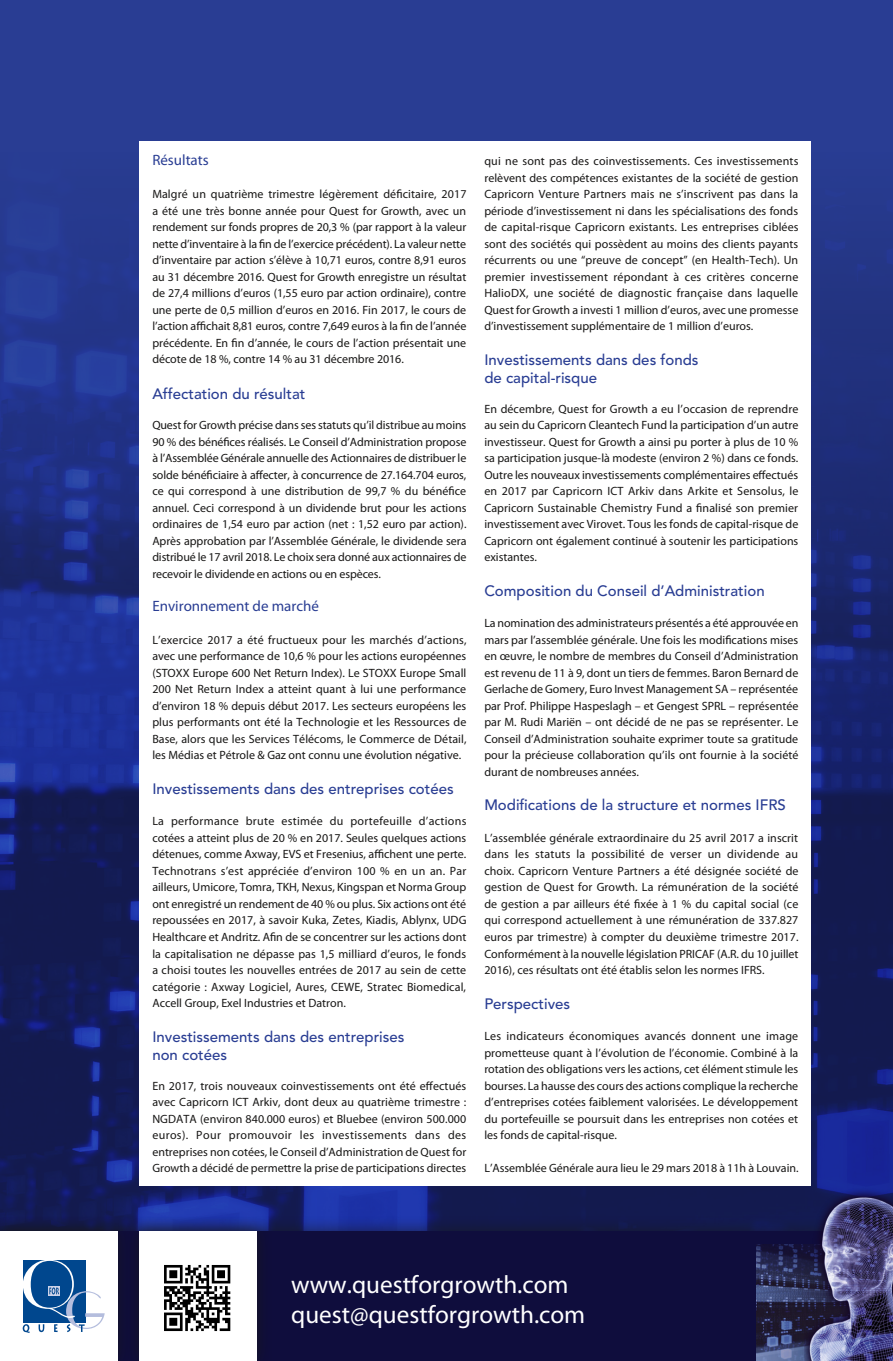
<style>
.page{position:relative;width:893px;height:1361px;background:#fff}
.page>*{position:absolute;margin:0;border:0;box-sizing:border-box;transform-origin:0 0}
.t1{font:25.2px/30.2px "Myriad Pro";color:#fff}
.t2{font:500 15px/18px "Avenir LT Std";color:#293d93}
.t3{font:15px "Myriad Pro";color:#293d93}
.t4{font:12px/16.5px "Myriad Pro";color:#181716;text-align:justify}
</style>
<div class="page">
<img style="left:0;top:0;width:893px;height:1216px">
<div style="left:0;top:1216px;width:893px;height:145px;background:#181716;opacity:.75"></div>
<div style="left:0;top:1231px;width:893px;height:130px;background:#0f0d3d"></div>
<div style="left:0;top:1216px;width:133px;height:145px;background:#181716;opacity:.75"></div>
<div style="left:0;top:1231px;width:118px;height:130px;background:#fff"></div>
<svg style="left:23px;top:1260px;width:82px;height:73px"></svg>
<div style="left:124px;top:1216px;width:149px;height:145px;background:#181716;opacity:.75"></div>
<div style="left:140px;top:1231px;width:117px;height:130px;background:#fff"></div>
<img style="left:164px;top:1265px;width:67px;height:67px">
<img style="left:757px;top:1244px;width:47px;height:116px">
<img style="left:804px;top:1187px;width:89px;height:174px">
<div style="left:140px;top:141px;width:671px;height:1044px;background:#fff"></div>
<p class="t3" style="left:152px;top:152px;width:58px">Résultats</p>
<p class="t4" style="left:152px;top:186px;width:316px">Malgré un quatrième trimestre légèrement déficitaire, 2017 a été une très bonne année pour Quest for Growth, avec un rendement sur fonds propres de 20,3 % (par rapport à la valeur nette d’inventaire à la fin de l’exercice précédent). La valeur nette d’inventaire par action s’élève à 10,71 euros, contre 8,91 euros au 31 décembre 2016. Quest for Growth enregistre un résultat de 27,4 millions d’euros (1,55 euro par action ordinaire), contre une perte de 0,5 million d’euros en 2016. Fin 2017, le cours de l’action affichait 8,81 euros, contre 7,649 euros à la fin de l’année précédente. En fin d’année, le cours de l’action présentait une décote de 18 %, contre 14 % au 31 décembre 2016.</p>
<p class="t2" style="left:152px;top:385px;width:155px">Affectation du résultat</p>
<p class="t4" style="left:152px;top:417px;width:316px">Quest for Growth précise dans ses statuts qu’il distribue au moins 90 % des bénéfices réalisés. Le Conseil d’Administration propose à l’Assemblée Générale annuelle des Actionnaires de distribuer le solde bénéficiaire à affecter, à concurrence de 27.164.704 euros, ce qui correspond à une distribution de 99,7 % du bénéfice annuel. Ceci correspond à un dividende brut pour les actions ordinaires de 1,54 euro par action (net : 1,52 euro par action).<br>Après approbation par l’Assemblée Générale, le dividende sera distribué le 17 avril 2018. Le choix sera donné aux actionnaires de recevoir le dividende en actions ou en espèces.</p>
<p class="t3" style="left:152px;top:598px;width:168px">Environnement de marché</p>
<p class="t4" style="left:152px;top:632px;width:316px">L’exercice 2017 a été fructueux pour les marchés d’actions, avec une performance de 10,6 % pour les actions européennes (STOXX Europe 600 Net Return Index). Le STOXX Europe Small 200 Net Return Index a atteint quant à lui une performance d’environ 18 % depuis début 2017. Les secteurs européens les plus performants ont été la Technologie et les Ressources de Base, alors que les Services Télécoms, le Commerce de Détail, les Médias et Pétrole &amp; Gaz ont connu une évolution négative.</p>
<p class="t2" style="left:152px;top:780px;width:303px">Investissements dans des entreprises cotées</p>
<p class="t4" style="left:152px;top:813px;width:316px">La performance brute estimée du portefeuille d’actions cotées a atteint plus de 20 % en 2017. Seules quelques actions détenues, comme Axway, EVS et Fresenius, affichent une perte.<br>Technotrans s’est appréciée d’environ 100 % en un an. Par ailleurs, Umicore, Tomra, TKH, Nexus, Kingspan et Norma Group ont enregistré un rendement de 40 % ou plus. Six actions ont été repoussées en 2017, à savoir Kuka, Zetes, Kiadis, Ablynx, UDG Healthcare et Andritz. Afin de se concentrer sur les actions dont la capitalisation ne dépasse pas 1,5 milliard d’euros, le fonds a choisi toutes les nouvelles entrées de 2017 au sein de cette catégorie : Axway Logiciel, Aures, CEWE, Stratec Biomedical, Accell Group, Exel Industries et Datron.</p>
<p class="t2" style="left:152px;top:1027px;width:254px">Investissements dans des entreprises non cotées</p>
<p class="t4" style="left:152px;top:1077px;width:316px">En 2017, trois nouveaux coinvestissements ont été effectués avec Capricorn ICT Arkiv, dont deux au quatrième trimestre :<br>NGDATA (environ 840.000 euros) et Bluebee (environ 500.000 euros). Pour promouvoir les investissements dans des entreprises non cotées, le Conseil d’Administration de Quest for Growth a décidé de permettre la prise de participations directes</p>
<p class="t4" style="left:484px;top:153px;width:316px">qui ne sont pas des coinvestissements. Ces investissements relèvent des compétences existantes de la société de gestion Capricorn Venture Partners mais ne s’inscrivent pas dans la période d’investissement ni dans les spécialisations des fonds de capital-risque Capricorn existants. Les entreprises ciblées sont des sociétés qui possèdent au moins des clients payants récurrents ou une “preuve de concept” (en Health-Tech). Un premier investissement répondant à ces critères concerne HalioDX, une société de diagnostic française dans laquelle Quest for Growth a investi 1 million d’euros, avec une promesse d’investissement supplémentaire de 1 million d’euros.</p>
<p class="t2" style="left:484px;top:351px;width:216px">Investissements dans des fonds de capital-risque</p>
<p class="t4" style="left:484px;top:401px;width:316px">En décembre, Quest for Growth a eu l’occasion de reprendre au sein du Capricorn Cleantech Fund la participation d’un autre investisseur. Quest for Growth a ainsi pu porter à plus de 10 % sa participation jusque-là modeste (environ 2 %) dans ce fonds.<br>Outre les nouveaux investissements complémentaires effectués en 2017 par Capricorn ICT Arkiv dans Arkite et Sensolus, le Capricorn Sustainable Chemistry Fund a finalisé son premier investissement avec Virovet. Tous les fonds de capital-risque de Capricorn ont également continué à soutenir les participations existantes.</p>
<p class="t2" style="left:484px;top:582px;width:282px">Composition du Conseil d’Administration</p>
<p class="t4" style="left:484px;top:615px;width:316px">La nomination des administrateurs présentés a été approuvée en mars par l’assemblée générale. Une fois les modifications mises en œuvre, le nombre de membres du Conseil d’Administration est revenu de 11 à 9, dont un tiers de femmes. Baron Bernard de Gerlache de Gomery, Euro Invest Management SA – représentée par Prof. Philippe Haspeslagh – et Gengest SPRL – représentée par M. Rudi Mariën – ont décidé de ne pas se représenter. Le Conseil d’Administration souhaite exprimer toute sa gratitude pour la précieuse collaboration qu’ils ont fournie à la société durant de nombreuses années.</p>
<p class="t2" style="left:484px;top:796px;width:303px">Modifications de la structure et normes IFRS</p>
<p class="t4" style="left:484px;top:830px;width:316px">L’assemblée générale extraordinaire du 25 avril 2017 a inscrit dans les statuts la possibilité de verser un dividende au choix. Capricorn Venture Partners a été désignée société de gestion de Quest for Growth. La rémunération de la société de gestion a par ailleurs été fixée à 1 % du capital social (ce qui correspond actuellement à une rémunération de 337.827 euros par trimestre) à compter du deuxième trimestre 2017.<br>Conformément à la nouvelle législation PRICAF (A.R. du 10 juillet 2016), ces résultats ont été établis selon les normes IFRS.</p>
<p class="t2" style="left:484px;top:994px;width:87px">Perspectives</p>
<p class="t4" style="left:484px;top:1028px;width:316px">Les indicateurs économiques avancés donnent une image prometteuse quant à l’évolution de l’économie. Combiné à la rotation des obligations vers les actions, cet élément stimule les bourses. La hausse des cours des actions complique la recherche d’entreprises cotées faiblement valorisées. Le développement du portefeuille se poursuit dans les entreprises non cotées et les fonds de capital-risque.</p>
<p class="t4" style="left:484px;top:1160px;width:316px">L’Assemblée Générale aura lieu le 29 mars 2018 à 11h à Louvain.</p>
<h1 class="t1" style="left:291px;top:1269px;width:296px">www.questforgrowth.com quest@questforgrowth.com</h1>
</div>
